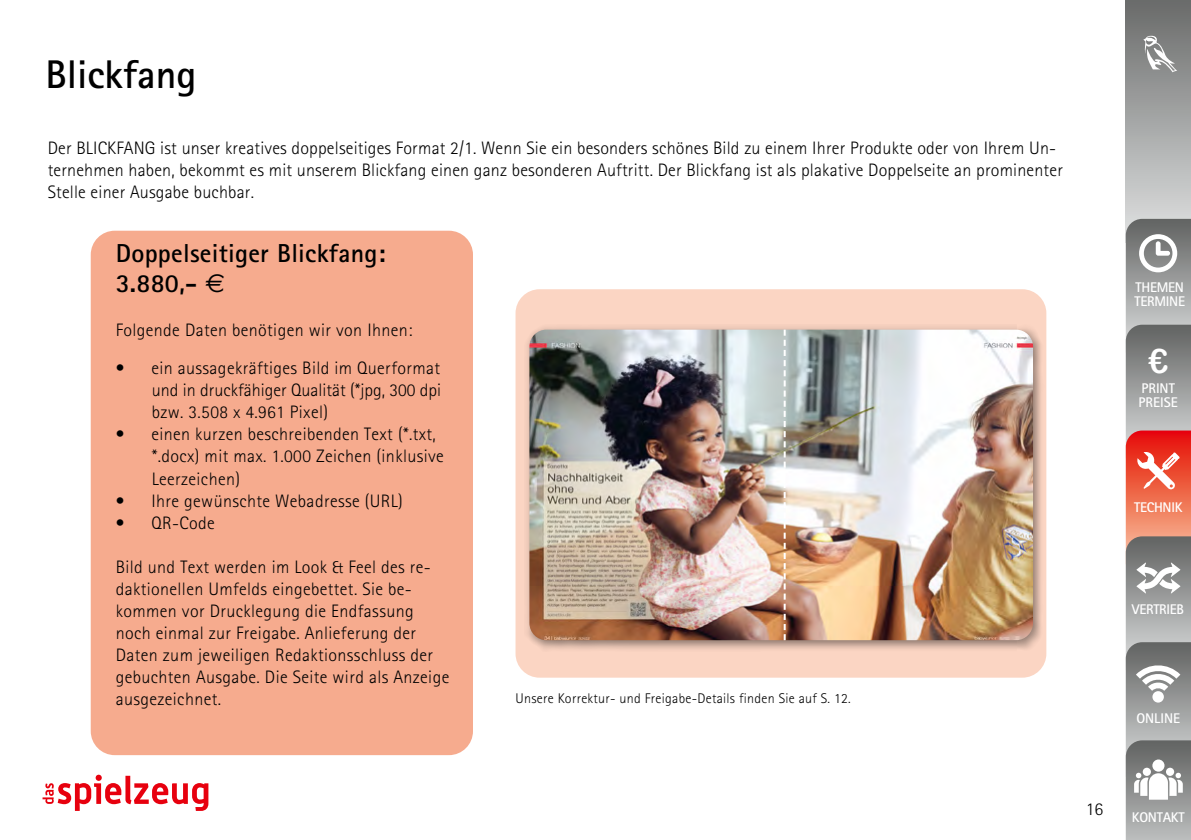
<style>
.page{position:relative;width:1191px;height:840px;background:#fff}
.page>*{position:absolute;margin:0;border:0;box-sizing:border-box;transform-origin:0 0}
.t1{font:700 40px "Rotis Sans Serif 65";color:#000}
.t2{font:34px "Arial Rounded MT Bold";color:#fff}
.t3{font:700 26px/30px "Rotis Sans Serif 65";letter-spacing:.01em;color:#000}
.t4{font:300 18px/22px "Rotis Sans Serif 45";letter-spacing:.02em;color:#000}
.t5{font:300 14px "Rotis Sans Serif 45";letter-spacing:.02em;color:#000}
.t6{font:700 14px/14px "Rotis Sans Serif 65";letter-spacing:-.02em;color:#fff}
.t7{font:700 14px/14px "Rotis Sans Serif 65";color:#fff}
.s1{font-family:"Euro Sans";font-weight:400}
</style>
<div class="page">
<svg style="left:43px;top:774px;width:165px;height:36px"></svg>
<div style="left:1125px;top:0;width:66px;height:242px;background:linear-gradient(to bottom,#696a6a,#e0e2e2)"></div>
<div style="left:91px;top:230px;width:382px;height:524px;background:#f6ab8e;border-radius:24px"></div>
<div style="left:515px;top:289px;width:531px;height:388px;background:#fbd5c3;border-radius:24px"></div>
<div style="left:524px;top:324px;width:520px;height:327px;background:#000;opacity:.45"></div>
<img style="left:529px;top:329px;width:504px;height:310px">
<svg style="left:783px;top:329px;width:2px;height:310px"></svg>
<svg style="left:1125px;top:219px;width:66px;height:620px;background:#ac9793"></svg>
<svg style="left:1143px;top:36px;width:34px;height:36px"></svg>
<h1 class="t1" style="left:45px;top:49px;width:153px">Blickfang</h1>
<p class="t4" style="left:48px;top:137px;width:1016px">Der BLICKFANG ist unser kreatives doppelseitiges Format 2/1. Wenn Sie ein besonders schönes Bild zu einem Ihrer Produkte oder von Ihrem Un&shy;ternehmen haben, bekommt es mit unserem Blickfang einen ganz besonderen Auftritt. Der Blickfang ist als plakative Doppelseite an prominenter<br>Stelle einer Ausgabe buchbar.</p>
<h3 class="t3" style="left:116px;top:237px;width:271px">Doppelseitiger Blickfang:<br>3.880,- <span class="s1">€</span></h3>
<p class="t4" style="left:116px;top:318px;width:298px">Folgende Daten benötigen wir von Ihnen:</p>
<p class="t4" style="left:152px;top:357px;width:291px;text-align:justify;text-indent:-36px">• ein aussagekräftiges Bild im Querformat und in druckfähiger Qualität (*jpg, 300 dpi bzw. 3.508 x 4.961 Pixel)</p>
<p class="t4" style="left:152px;top:423px;width:293px;text-indent:-36px">• einen kurzen beschreibenden Text (*.txt, *.docx) mit max. 1.000 Zeichen (inklusive<br>Leerzeichen)</p>
<p class="t4" style="left:116px;top:489px;width:289px">• Ihre gewünschte Webadresse (URL)</p>
<p class="t4" style="left:116px;top:511px;width:101px">• QR-Code</p>
<p class="t4" style="left:116px;top:555px;width:335px">Bild und Text werden im Look &amp; Feel des re&shy;daktionellen Umfelds eingebettet. Sie be&shy;kommen vor Drucklegung die Endfassung noch einmal zur Freigabe. Anlieferung der Daten zum jeweiligen Redaktionsschluss der gebuchten Ausgabe. Die Seite wird als Anzeige ausgezeichnet.</p>
<p class="t5" style="left:515px;top:690px;width:337px">Unsere Korrektur- und Freigabe-Details finden Sie auf S. 12.</p>
<p class="t6" style="left:1134px;top:279px;width:52px">THEMEN<br>TERMINE</p>
<h2 class="t2" style="left:1148px;top:341px;width:22px">€</h2>
<p class="t7" style="left:1138px;top:381px;width:41px">PRINT<br>PREISE</p>
<p class="t6" style="left:1134px;top:499px;width:50px">TECHNIK</p>
<p class="t6" style="left:1131px;top:601px;width:54px">VERTRIEB</p>
<p class="t6" style="left:1136px;top:710px;width:45px">ONLINE</p>
<p class="t4" style="left:1085px;top:797px;width:19px">16</p>
<p class="t6" style="left:1131px;top:809px;width:54px">KONTAKT</p>
</div>
